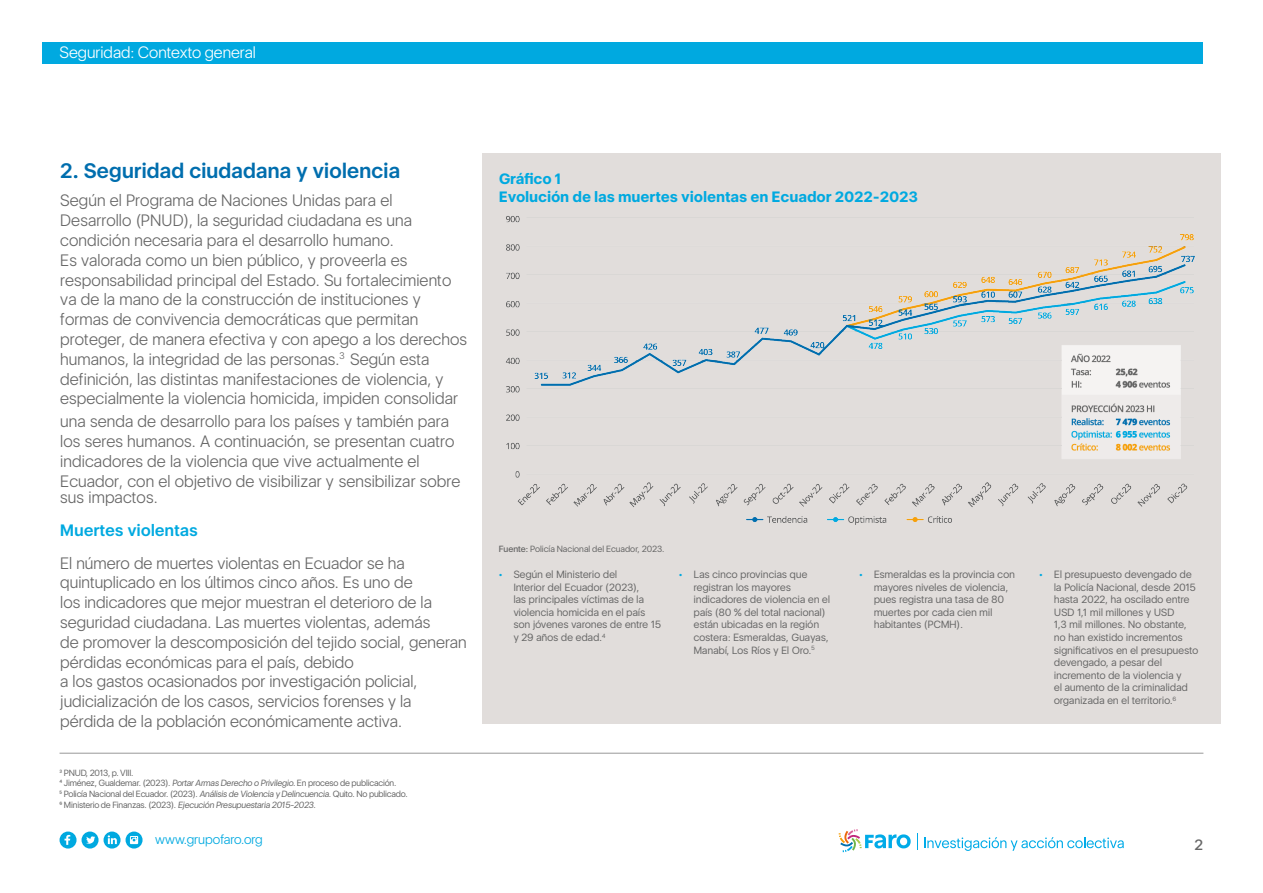
<style>
.page{position:relative;width:1263px;height:893px;background:#fff}
.page>*{position:absolute;margin:0;border:0;box-sizing:border-box;transform-origin:0 0}
.t1{font:600 21px "Eloquia Text";letter-spacing:-.02em;color:#006eae}
.t2{font:300 16.5px/19.8px "Eloquia Text";letter-spacing:-.035em;color:#666}
.t3{font:300 16.5px "Eloquia Display";color:#fff}
.t4{font:600 16.5px "Eloquia Text";letter-spacing:-.015em;color:#00a9e0}
.t5{font:700 15px/18px "Eloquia Text";letter-spacing:-.01em;color:#00a9e0}
.t6{font:500 15px "Eloquia Text";color:#666}
.t7{font:300 13.5px "Eloquia Display";color:#00a9e0}
.t8{font:10.5px/12.6px "Eloquia Text";letter-spacing:-.035em;color:#666}
.t9{font:9px/10.8px "Eloquia Display";letter-spacing:-.02em;color:#666}
.t10{font:9px "Eloquia Display";color:#666}
.s1{font-style:italic}
.s2{font-weight:500}
.s3{font-weight:500;color:#00a9e0}
</style>
<div class="page">
<div style="left:43px;top:43px;width:1160px;height:21px;background:#00a9e0"></div>
<svg style="left:917px;top:833px;width:1px;height:16px"></svg>
<svg style="left:924px;top:837px;width:200px;height:14px"></svg>
<svg style="left:839px;top:829px;width:72px;height:23px"></svg>
<svg style="left:60px;top:831px;width:83px;height:17px"></svg>
<div style="left:482px;top:153px;width:738px;height:570px;background:#e1dddb"></div>
<hr style="left:60px;top:753px;width:1143px;height:1px;background:#999">
<img style="left:506px;top:216px;width:689px;height:309px">
<p class="t3" style="left:60px;top:43px;width:198px">Seguridad: Contexto general</p>
<p class="t1" style="left:60px;top:158px;width:342px">2. Seguridad ciudadana y violencia</p>
<p class="t2" style="left:60px;top:191px;width:409px">Según el Programa de Naciones Unidas para el Desarrollo (PNUD), la seguridad ciudadana es una condición necesaria para el desarrollo humano.<br>Es valorada como un bien público, y proveerla es responsabilidad principal del Estado. Su fortalecimiento va de la mano de la construcción de instituciones y formas de convivencia democráticas que permitan proteger, de manera efectiva y con apego a los derechos humanos, la integridad de las personas.<sup>3</sup> Según esta definición, las distintas manifestaciones de violencia, y especialmente la violencia homicida, impiden consolidar</p>
<p class="t2" style="left:60px;top:411px;width:402px">una senda de desarrollo para los países y también para los seres humanos. A continuación, se presentan cuatro indicadores de la violencia que vive actualmente el Ecuador, con el objetivo de visibilizar y sensibilizar sobre</p>
<p class="t2" style="left:60px;top:488px;width:100px">sus impactos.</p>
<p class="t4" style="left:60px;top:520px;width:140px">Muertes violentas</p>
<p class="t2" style="left:60px;top:553px;width:409px">El número de muertes violentas en Ecuador se ha quintuplicado en los últimos cinco años. Es uno de<br>los indicadores que mejor muestran el deterioro de la seguridad ciudadana. Las muertes violentas, además<br>de promover la descomposición del tejido social, generan pérdidas económicas para el país, debido<br>a los gastos ocasionados por investigación policial, judicialización de los casos, servicios forenses y la pérdida de la población económicamente activa.</p>
<p class="t9" style="left:60px;top:767px;width:350px">3 PNUD, 2013, p. VIII.<br>4 Jiménez, Gualdemar. (2023). <span class="s1">Portar Armas Derecho o Privilegio.</span> En proceso de publicación.<br>5 Policía Nacional del Ecuador. (2023). <span class="s1">Análisis de Violencia y Delincuencia.</span> Quito. No publicado.<br>6 Ministerio de Finanzas. (2023). <span class="s1">Ejecución Presupuestaria 2015-2023.</span></p>
<p class="t7" style="left:155px;top:832px;width:109px">www.grupofaro.org</p>
<p class="t5" style="left:499px;top:170px;width:421px">Gráfico 1<br>Evolución de las muertes violentas en Ecuador 2022-2023</p>
<p class="t10" style="left:499px;top:543px;width:167px"><span class="s2">Fuente:</span> Policía Nacional del Ecuador, 2023.</p>
<p class="t8" style="left:513px;top:568px;width:150px;text-indent:-15px"><span class="s3">•</span> Según el Ministerio del<br>Interior del Ecuador (2023),<br>las principales víctimas de la violencia homicida en el país son jóvenes varones de entre 15 y 29 años de edad.<sup>4</sup></p>
<p class="t8" style="left:693px;top:568px;width:138px;text-indent:-15px"><span class="s3">•</span> Las cinco provincias que registran los mayores indicadores de violencia en el país (80 % del total nacional) están ubicadas en la región costera: Esmeraldas, Guayas,<br>Manabí, Los Ríos y El Oro.<sup>5</sup></p>
<p class="t8" style="left:874px;top:568px;width:143px;text-indent:-15px"><span class="s3">•</span> Esmeraldas es la provincia con mayores niveles de violencia, pues registra una tasa de 80 muertes por cada cien mil habitantes (PCMH).</p>
<p class="t8" style="left:1054px;top:568px;width:146px;text-indent:-15px"><span class="s3">•</span> El presupuesto devengado de la Policía Nacional, desde 2015 hasta 2022, ha oscilado entre<br>USD 1,1 mil millones y USD<br>1,3 mil millones. No obstante, no han existido incrementos significativos en el presupuesto devengado, a pesar del incremento de la violencia y<br>el aumento de la criminalidad organizada en el territorio.<sup>6</sup></p>
<p class="t6" style="left:1194px;top:836px;width:11px">2</p>
</div>
